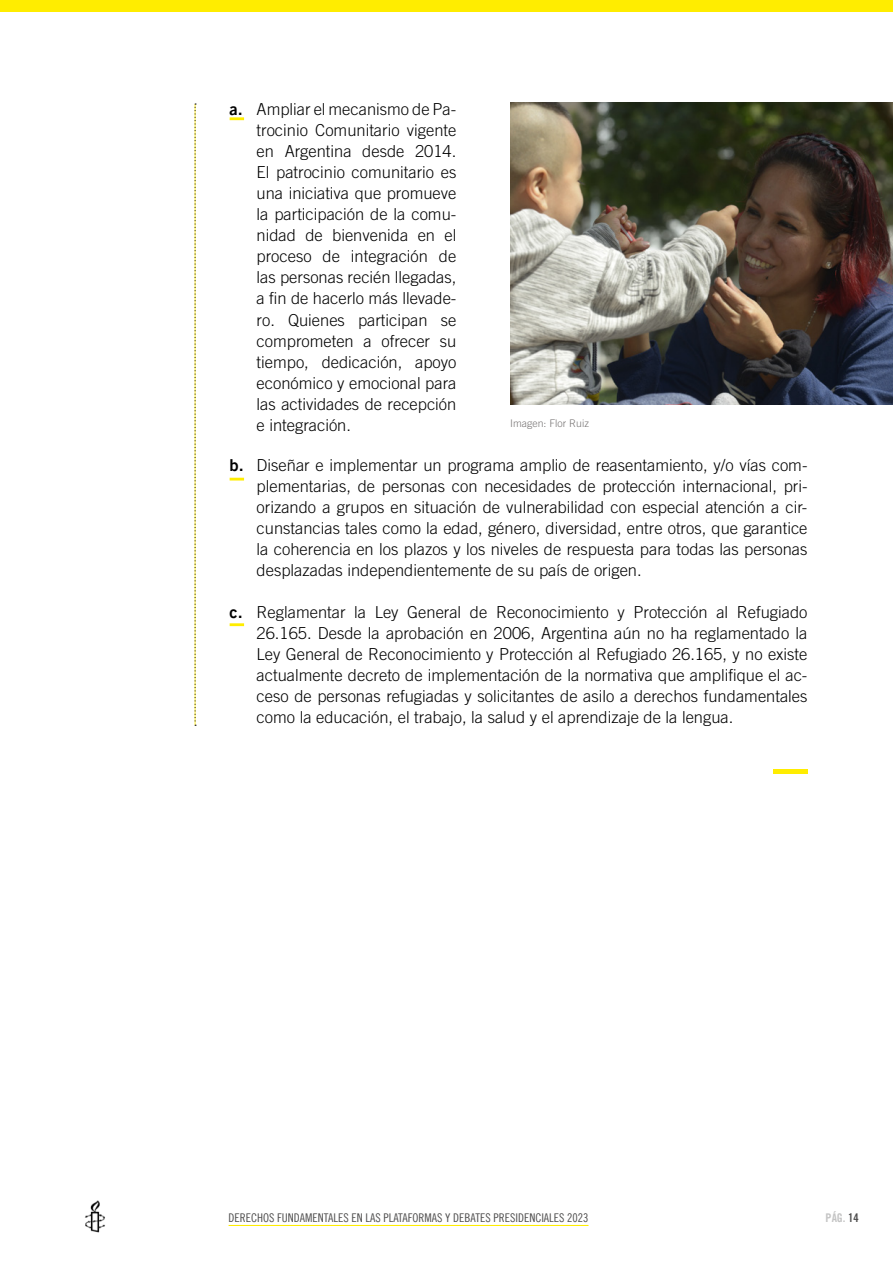
<style>
.page{position:relative;width:893px;height:1263px;background:#fff}
.page>*{position:absolute;margin:0;border:0;box-sizing:border-box;transform-origin:0 0}
.t1{font:300 16.5px/21px "Amnesty Trade Gothic";color:#000;text-align:justify}
.t2{font:12px "Amnesty Trade Gothic Cn 18";color:#4d4c4c}
.t3{font:12px "Amnesty Trade Gothic Bd Cn 20";color:#c4c4c4}
.t4{font:300 10.5px "Amnesty Trade Gothic";color:#797676}
.s1{font-family:"Amnesty Trade Gothic Bd 2";font-weight:400}
.s2{color:#4d4c4c}
</style>
<div class="page">
<img style="left:85px;top:1200px;width:20px;height:33px">
<hr style="left:229px;top:1225px;width:359px;height:1px;background:#ffed00">
<div style="left:0;top:0;width:893px;height:11px;background:#ffed00"></div>
<hr style="left:773px;top:770px;width:34px;height:4px;background:#ffed00">
<hr style="left:230px;top:117px;width:14px;height:3px;background:#ffed00">
<svg style="left:230px;top:478px;width:14px;height:2px"></svg>
<hr style="left:230px;top:623px;width:14px;height:3px;background:#ffed00">
<img style="left:510px;top:103px;width:383px;height:301px">
<svg style="left:195px;top:103px;width:1px;height:623px"></svg>
<p class="t1" style="left:257px;top:99px;width:201px;text-indent:-27px"><span class="s1">a.</span> Ampliar el mecanismo de Pa&shy;trocinio Comunitario vigente en Argentina desde 2014.<br>El patrocinio comunitario es una iniciativa que promueve la participación de la comu&shy;nidad de bienvenida en el proceso de integración de las personas recién llegadas, a fin de hacerlo más llevade&shy;ro. Quienes participan se comprometen a ofrecer su tiempo, dedicación, apoyo económico y emocional para las actividades de recepción e integración.</p>
<p class="t4" style="left:510px;top:417px;width:80px">Imagen: Flor Ruiz</p>
<p class="t1" style="left:257px;top:454px;width:552px;text-indent:-27px"><span class="s1">b.</span> Diseñar e implementar un programa amplio de reasentamiento, y/o vías com&shy;plementarias, de personas con necesidades de protección internacional, pri&shy;orizando a grupos en situación de vulnerabilidad con especial atención a cir&shy;cunstancias tales como la edad, género, diversidad, entre otros, que garantice la coherencia en los plazos y los niveles de respuesta para todas las personas desplazadas independientemente de su país de origen.</p>
<p class="t1" style="left:257px;top:601px;width:552px;text-indent:-27px"><span class="s1">c.</span> Reglamentar la Ley General de Reconocimiento y Protección al Refugiado 26.165. Desde la aprobación en 2006, Argentina aún no ha reglamentado la Ley General de Reconocimiento y Protección al Refugiado 26.165, y no existe actualmente decreto de implementación de la normativa que amplifique el ac&shy;ceso de personas refugiadas y solicitantes de asilo a derechos fundamentales como la educación, el trabajo, la salud y el aprendizaje de la lengua.</p>
<p class="t2" style="left:229px;top:1210px;width:362px">DERECHOS FUNDAMENTALES EN LAS PLATAFORMAS Y DEBATES PRESIDENCIALES 2023</p>
<p class="t3" style="left:826px;top:1210px;width:35px">PÁG. <span class="s2">14</span></p>
</div>
